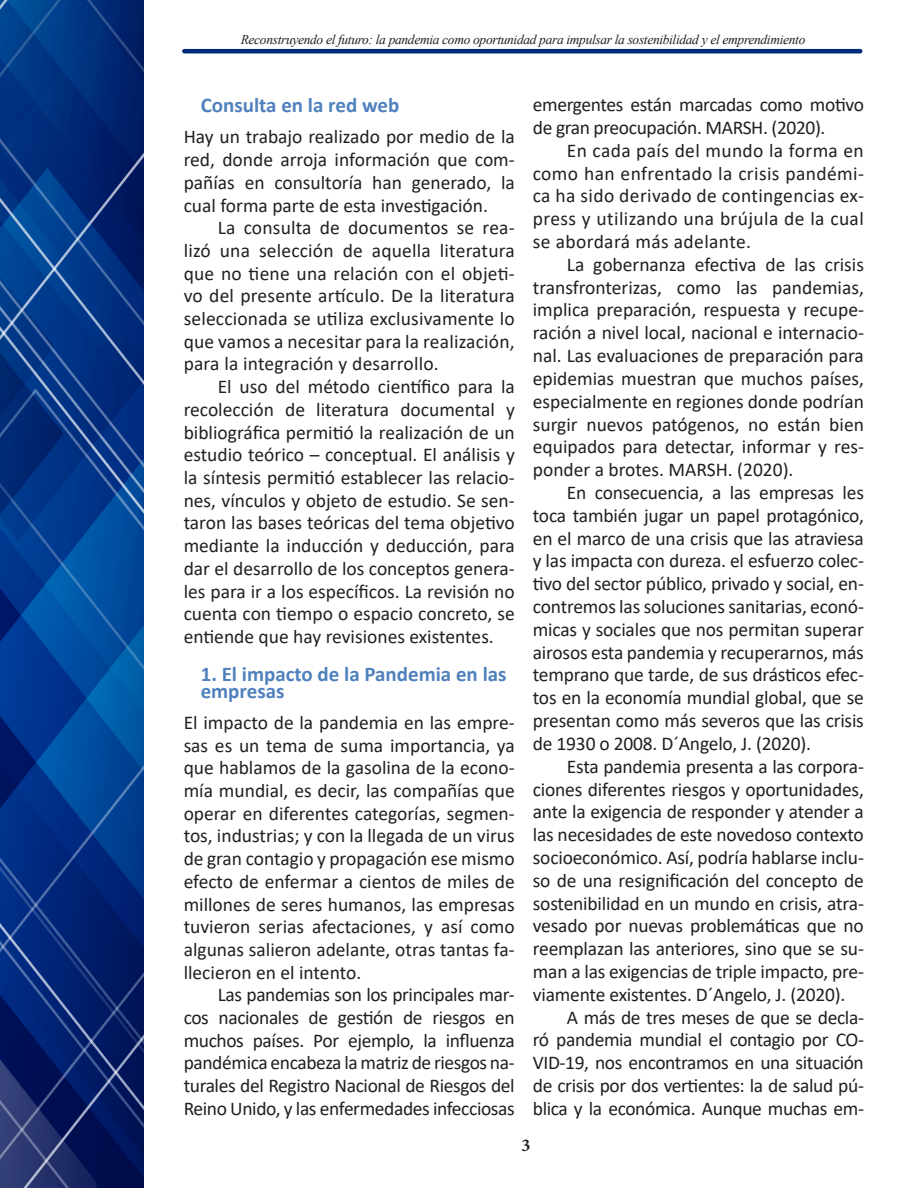
<style>
.page{position:relative;width:918px;height:1188px;background:#fff}
.page>*{position:absolute;margin:0;border:0;box-sizing:border-box;transform-origin:0 0}
.Nivel-2{font:700 21px/16.8px "Calibri";color:#4f81bd}
.t1{font:19.5px/22.8px "Calibri";letter-spacing:-.01em;color:#231f20;text-align:justify}
.t2{font:700 18px "Minion Pro";color:#231f20}
.Cintillo{font:italic 13.5px "Times New Roman";letter-spacing:-.025em;color:#231f20}
</style>
<div class="page">
<img style="left:0;top:0;width:143px;height:1188px">
<hr style="left:182px;top:49px;width:680px;height:4px;background:#002b7a;border-radius:2px">
<p class="Cintillo" style="left:241px;top:30px;width:566px">Reconstruyendo el futuro: la pandemia como oportunidad para impulsar la sostenibilidad y el emprendimiento</p>
<p class="Nivel-2" style="left:201px;top:96px;width:200px">Consulta en la red web</p>
<p class="t1" style="left:184px;top:125px;width:333px">Hay un trabajo realizado por medio de la red, donde arroja información que com&shy;pañías en consultoría han generado, la cual forma parte de esta investigación.</p>
<p class="t1" style="left:184px;top:216px;width:333px;text-indent:34px">La consulta de documentos se rea&shy;lizó una selección de aquella literatura que no tiene una relación con el objeti&shy;vo del presente artículo. De la literatura seleccionada se utiliza exclusivamente lo que vamos a necesitar para la realización, para la integración y desarrollo.</p>
<p class="t1" style="left:184px;top:375px;width:333px;text-indent:34px">El uso del método científico para la recolección de literatura documental y bibliográfica permitió la realización de un estudio teórico – conceptual. El análisis y la síntesis permitió establecer las relacio&shy;nes, vínculos y objeto de estudio. Se sen&shy;taron las bases teóricas del tema objetivo mediante la inducción y deducción, para dar el desarrollo de los conceptos genera&shy;les para ir a los específicos. La revisión no cuenta con tiempo o espacio concreto, se entiende que hay revisiones existentes.</p>
<p class="Nivel-2" style="left:201px;top:665px;width:307px">1. El impacto de la Pandemia en las empresas</p>
<p class="t1" style="left:184px;top:711px;width:333px">El impacto de la pandemia en las empre&shy;sas es un tema de suma importancia, ya que hablamos de la gasolina de la econo&shy;mía mundial, es decir, las compañías que operar en diferentes categorías, segmen&shy;tos, industrias; y con la llegada de un virus de gran contagio y propagación ese mismo efecto de enfermar a cientos de miles de millones de seres humanos, las empresas tuvieron serias afectaciones, y así como algunas salieron adelante, otras tantas fa&shy;llecieron en el intento.</p>
<p class="t1" style="left:184px;top:983px;width:333px;text-indent:34px">Las pandemias son los principales mar&shy;cos nacionales de gestión de riesgos en muchos países. Por ejemplo, la influenza pandémica encabeza la matriz de riesgos na&shy;turales del Registro Nacional de Riesgos del Reino Unido, y las enfermedades infecciosas</p>
<p class="t1" style="left:533px;top:93px;width:333px">emergentes están marcadas como motivo de gran preocupación. MARSH. (2020).</p>
<p class="t1" style="left:533px;top:138px;width:333px;text-indent:34px">En cada país del mundo la forma en como han enfrentado la crisis pandémi&shy;ca ha sido derivado de contingencias ex&shy;press y utilizando una brújula de la cual se abordará más adelante.</p>
<p class="t1" style="left:533px;top:252px;width:333px;text-indent:34px">La gobernanza efectiva de las crisis transfronterizas, como las pandemias, implica preparación, respuesta y recupe&shy;ración a nivel local, nacional e internacio&shy;nal. Las evaluaciones de preparación para epidemias muestran que muchos países, especialmente en regiones donde podrían surgir nuevos patógenos, no están bien equipados para detectar, informar y res&shy;ponder a brotes. MARSH. (2020).</p>
<p class="t1" style="left:533px;top:481px;width:333px;text-indent:34px">En consecuencia, a las empresas les toca también jugar un papel protagónico, en el marco de una crisis que las atraviesa y las impacta con dureza. el esfuerzo colec&shy;tivo del sector público, privado y social, en&shy;contremos las soluciones sanitarias, econó&shy;micas y sociales que nos permitan superar airosos esta pandemia y recuperarnos, más temprano que tarde, de sus drásticos efec&shy;tos en la economía mundial global, que se presentan como más severos que las crisis de 1930 o 2008. D´Angelo, J. (2020).</p>
<p class="t1" style="left:533px;top:754px;width:333px;text-indent:34px">Esta pandemia presenta a las corpora&shy;ciones diferentes riesgos y oportunidades, ante la exigencia de responder y atender a las necesidades de este novedoso contexto socioeconómico. Así, podría hablarse inclu&shy;so de una resignificación del concepto de sostenibilidad en un mundo en crisis, atra&shy;vesado por nuevas problemáticas que no reemplazan las anteriores, sino que se su&shy;man a las exigencias de triple impacto, pre&shy;viamente existentes. D´Angelo, J. (2020).</p>
<p class="t1" style="left:533px;top:1005px;width:333px;text-indent:34px">A más de tres meses de que se decla&shy;ró pandemia mundial el contagio por CO-VID-19, nos encontramos en una situación de crisis por dos vertientes: la de salud pú&shy;blica y la económica. Aunque muchas em-</p>
<p class="t2" style="left:521px;top:1133px;width:10px">3</p>
</div>
